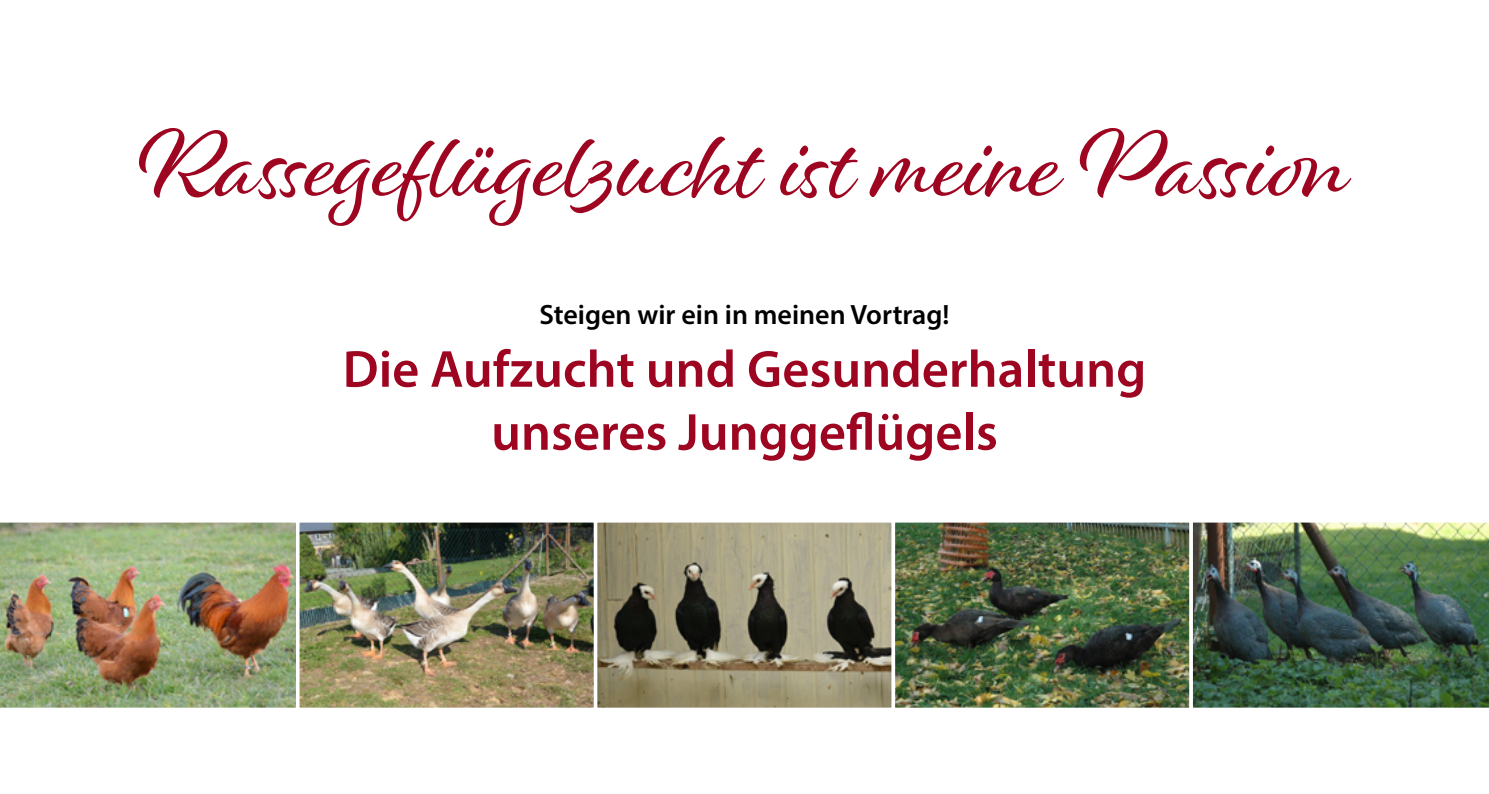
<style>
.page{position:relative;width:1489px;height:794px;background:#fff}
.page>*{position:absolute;margin:0;border:0;box-sizing:border-box;transform-origin:0 0}
.t1{font:100.45px "Alisha";color:#9e0521}
.t2{font:600 52.5px/63px "Myriad Pro";color:#9e0521;text-align:center}
.t3{font:600 28px "Myriad Pro";color:#000}
</style>
<div class="page">
<img style="left:301px;top:524px;width:886px;height:182px">
<img style="left:0;top:522px;width:296px;height:186px">
<div style="left:296px;top:519px;width:301px;height:192px;border:4px solid #fff"></div>
<div style="left:594px;top:519px;width:301px;height:192px;border:4px solid #fff"></div>
<div style="left:891px;top:519px;width:301px;height:192px;border:4px solid #fff"></div>
<img style="left:1189px;top:519px;width:299px;height:192px">
<h1 class="t1" style="left:139px;top:103px;width:1216px">Rassegeflügelzucht ist meine Passion</h1>
<p class="t3" style="left:539px;top:296px;width:411px">Steigen wir ein in meinen Vortrag!</p>
<p class="t2" style="left:343px;top:336px;width:805px">Die Aufzucht und Gesunderhaltung unseres Junggeflügels</p>
</div>
